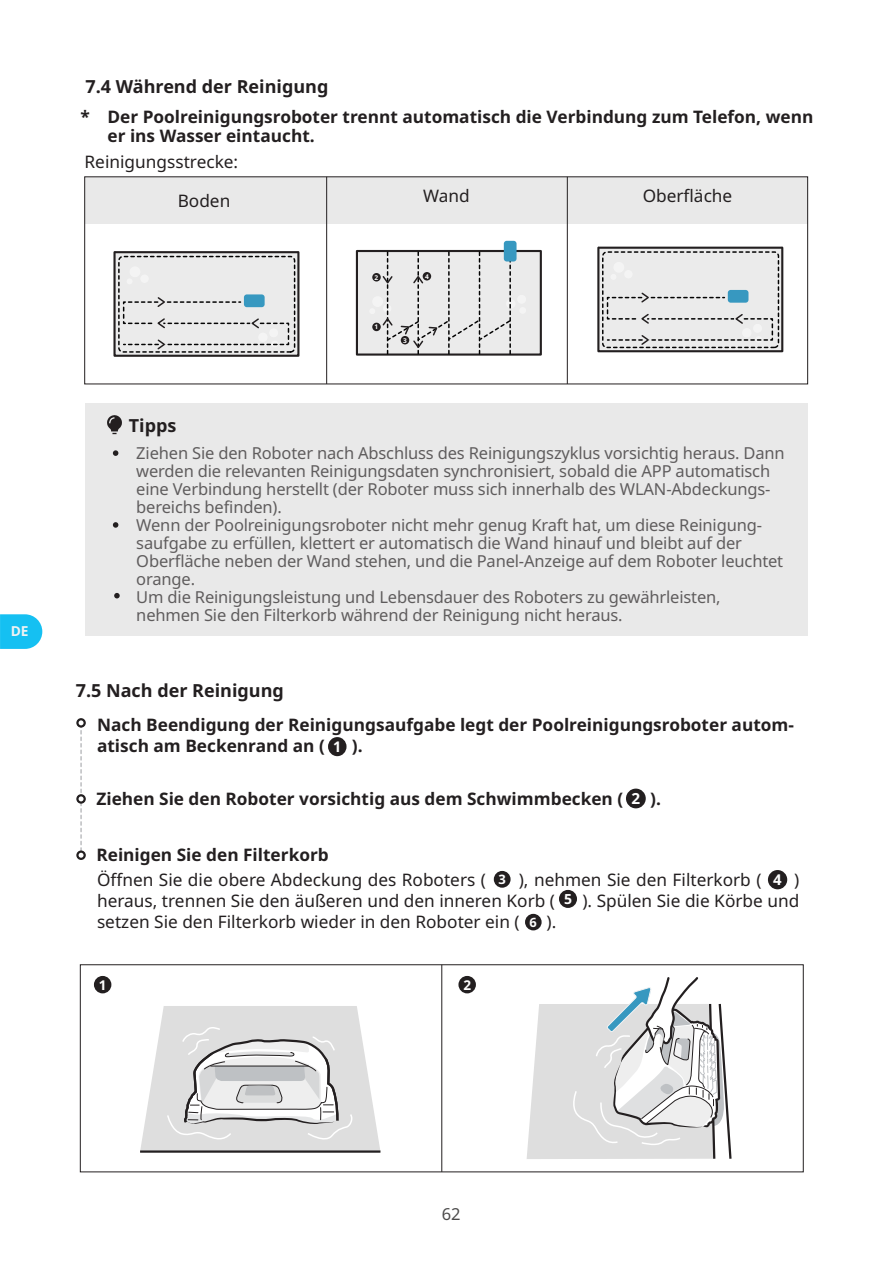
<style>
.page{position:relative;width:893px;height:1263px;background:#fff}
.page>*{position:absolute;margin:0;border:0;box-sizing:border-box;transform-origin:0 0}
.t1{font:700 18px "Noto Sans";color:#231f20}
.t2{font:700 17.25px/21px "Noto Sans";color:#231f20}
.t3{font:17.25px "Noto Sans";color:#231f20}
.t4{font:16.5px/18px "Noto Sans";letter-spacing:-.01em;color:#231f20}
.t5{font:16.5px "Noto Sans";color:#4c4b4b}
.t6{font:700 15.3px "Noto Sans";color:#fff}
.t7{font:700 14.85px "Noto Sans";color:#fff}
.t8{font:700 14.7px "Noto Sans";color:#fff}
.t9{font:700 13.95px "Noto Sans";color:#fff}
.t10{font:700 13.8px "Noto Sans";color:#f2f3f4}
.t11{font:700 13.5px "Noto Sans";color:#fff}
.t12{font:700 12.9px "Noto Sans";color:#fff}
.t13{font:700 12.75px "Noto Sans";color:#fff}
.t14{font:700 6.6px "Noto Sans";color:#fff}
.s1{font-size:17.25px;color:#231f20}
</style>
<div class="page">
<div style="left:85px;top:404px;width:723px;height:232px;background:#e9e9e9"></div>
<svg style="left:107px;top:415px;width:15px;height:19px"></svg>
<div style="left:328px;top:737px;width:19px;height:19px;background:#231f20;border-radius:50%"></div>
<div style="left:626px;top:788px;width:20px;height:20px;background:#231f20;border-radius:50%"></div>
<svg style="left:76px;top:718px;width:10px;height:142px"></svg>
<div style="left:494px;top:871px;width:17px;height:17px;background:#231f20;border-radius:50%"></div>
<div style="left:559px;top:890px;width:18px;height:18px;background:#231f20;border-radius:50%"></div>
<div style="left:525px;top:914px;width:17px;height:16px;background:#231f20;border-radius:50%"></div>
<div style="left:768px;top:870px;width:19px;height:19px;background:#231f20;border-radius:50%"></div>
<div style="left:85px;top:177px;width:723px;height:47px;background:#e9e9e9"></div>
<div style="left:115px;top:252px;width:183px;height:104px;background:#ebebeb"></div>
<div style="left:113px;top:251px;width:186px;height:106px;border:2px solid #231f20"></div>
<hr style="left:326px;top:177px;width:1px;height:207px;background:#231f20">
<hr style="left:567px;top:177px;width:1px;height:207px;background:#231f20">
<div style="left:130px;top:266px;width:10px;height:11px;background:#f4f4f4;border-radius:50%"></div>
<div style="left:140px;top:275px;width:9px;height:8px;background:#f4f4f4;border-radius:50%"></div>
<svg style="left:122px;top:297px;width:168px;height:53px"></svg>
<div style="left:598px;top:248px;width:184px;height:103px;background:#ebebeb"></div>
<div style="left:597px;top:247px;width:186px;height:105px;border:2px solid #231f20"></div>
<div style="left:613px;top:262px;width:11px;height:11px;background:#f4f4f4;border-radius:50%"></div>
<div style="left:624px;top:270px;width:9px;height:8px;background:#f4f4f4;border-radius:50%"></div>
<svg style="left:606px;top:291px;width:168px;height:54px"></svg>
<div style="left:80px;top:964px;width:724px;height:208px;border:1px solid #231f20"></div>
<div style="left:94px;top:976px;width:17px;height:17px;background:#231f20;border-radius:50%"></div>
<div style="left:458px;top:976px;width:18px;height:17px;background:#231f20;border-radius:50%"></div>
<hr style="left:441px;top:965px;width:1px;height:207px;background:#231f20">
<svg style="left:527px;top:977px;width:205px;height:182px"></svg>
<hr style="left:140px;top:1150px;width:240px;height:3px;background:#231f20">
<svg style="left:140px;top:1006px;width:240px;height:145px"></svg>
<div style="left:118px;top:256px;width:177px;height:97px;border:2px dashed #030303;border-radius:4px"></div>
<div style="left:244px;top:294px;width:21px;height:13px;background:#3798c0;border-radius:3px"></div>
<div style="left:602px;top:251px;width:177px;height:97px;border:2px dashed #030303;border-radius:4px"></div>
<div style="left:728px;top:290px;width:20px;height:13px;background:#3798c0;border-radius:3px"></div>
<svg style="left:113px;top:450px;width:5px;height:6px"></svg>
<svg style="left:113px;top:522px;width:5px;height:6px"></svg>
<svg style="left:114px;top:593px;width:6px;height:5px"></svg>
<div style="left:357px;top:251px;width:184px;height:104px;background:#ebebeb"></div>
<div style="left:372px;top:296px;width:11px;height:11px;background:#f4f4f4;border-radius:50%"></div>
<div style="left:356px;top:250px;width:186px;height:106px;border:2px solid #231f20"></div>
<div style="left:504px;top:241px;width:13px;height:20px;background:#3798c0;border-radius:3px"></div>
<div style="left:372px;top:273px;width:9px;height:8px;background:#231f20;border-radius:50%"></div>
<div style="left:372px;top:323px;width:9px;height:8px;background:#231f20;border-radius:50%"></div>
<svg style="left:381px;top:248px;width:145px;height:106px"></svg>
<svg style="left:0;top:614px;width:42px;height:35px"></svg>
<p class="t10" style="left:11px;top:621px;width:19px">DE</p>
<p class="t1" style="left:85px;top:74px;width:245px">7.4 Während der Reinigung</p>
<p class="t2" style="left:108px;top:107px;width:707px;line-height:19.5px;text-indent:-27px">* Der Poolreinigungsroboter trennt automatisch die Verbindung zum Telefon, wenn er ins Wasser eintaucht.</p>
<p class="t3" style="left:85px;top:150px;width:155px">Reinigungsstrecke:</p>
<p class="t3" style="left:178px;top:188px;width:54px">Boden</p>
<p class="t3" style="left:423px;top:184px;width:48px">Wand</p>
<p class="t3" style="left:643px;top:184px;width:91px">Oberfläche</p>
<p class="t1" style="left:129px;top:413px;width:49px">Tipps</p>
<p class="t14" style="left:375px;top:273px;width:5px">2</p>
<p class="t14" style="left:375px;top:322px;width:5px">1</p>
<p class="t14" style="left:425px;top:272px;width:5px">4</p>
<p class="t14" style="left:403px;top:336px;width:5px">3</p>
<p class="t4" style="left:136px;top:445px;width:650px">Ziehen Sie den Roboter nach Abschluss des Reinigungszyklus vorsichtig heraus. Dann werden die relevanten Reinigungsdaten synchronisiert, sobald die APP automatisch eine Verbindung herstellt (der Roboter muss sich innerhalb des WLAN-Abdeckungs&shy;bereichs befinden).<br>Wenn der Poolreinigungsroboter nicht mehr genug Kraft hat, um diese Reinigung&shy;saufgabe zu erfüllen, klettert er automatisch die Wand hinauf und bleibt auf der Oberfläche neben der Wand stehen, und die Panel-Anzeige auf dem Roboter leuchtet orange.<br>Um die Reinigungsleistung und Lebensdauer des Roboters zu gewährleisten, nehmen Sie den Filterkorb während der Reinigung nicht heraus.</p>
<p class="t1" style="left:76px;top:678px;width:210px">7.5 Nach der Reinigung</p>
<p class="t2" style="left:97px;top:714px;width:698px">Nach Beendigung der Reinigungsaufgabe legt der Poolreinigungsroboter autom&shy;atisch am Beckenrand an (</p>
<p class="t2" style="left:352px;top:735px;width:12px">).</p>
<p class="t8" style="left:333px;top:736px;width:10px">1</p>
<p class="t2" style="left:96px;top:788px;width:528px">Ziehen Sie den Roboter vorsichtig aus dem Schwimmbecken (</p>
<p class="t2" style="left:650px;top:788px;width:7px">)</p>
<p class="t6" style="left:631px;top:788px;width:31px">2 <span class="s1">.</span></p>
<p class="t2" style="left:96px;top:844px;width:234px">Reinigen Sie den Filterkorb</p>
<p class="t3" style="left:97px;top:867px;width:390px">Öffnen Sie die obere Abdeckung des Roboters (</p>
<p class="t3" style="left:519px;top:867px;width:244px">), nehmen Sie den Filterkorb (</p>
<p class="t3" style="left:794px;top:867px;width:7px">)</p>
<p class="t3" style="left:97px;top:888px;width:460px">heraus, trennen Sie den äußeren und den inneren Korb (</p>
<p class="t3" style="left:582px;top:888px;width:219px">). Spülen Sie die Körbe und</p>
<p class="t3" style="left:97px;top:909px;width:424px">setzen Sie den Filterkorb wieder in den Roboter ein (</p>
<p class="t3" style="left:547px;top:909px;width:11px">).</p>
<p class="t7" style="left:773px;top:869px;width:10px">4</p>
<p class="t12" style="left:498px;top:870px;width:9px">3</p>
<p class="t9" style="left:564px;top:889px;width:9px">5</p>
<p class="t13" style="left:530px;top:913px;width:9px">6</p>
<p class="t11" style="left:99px;top:975px;width:9px">1</p>
<p class="t11" style="left:463px;top:975px;width:9px">2</p>
<p class="t5" style="left:442px;top:1202px;width:20px">62</p>
</div>
